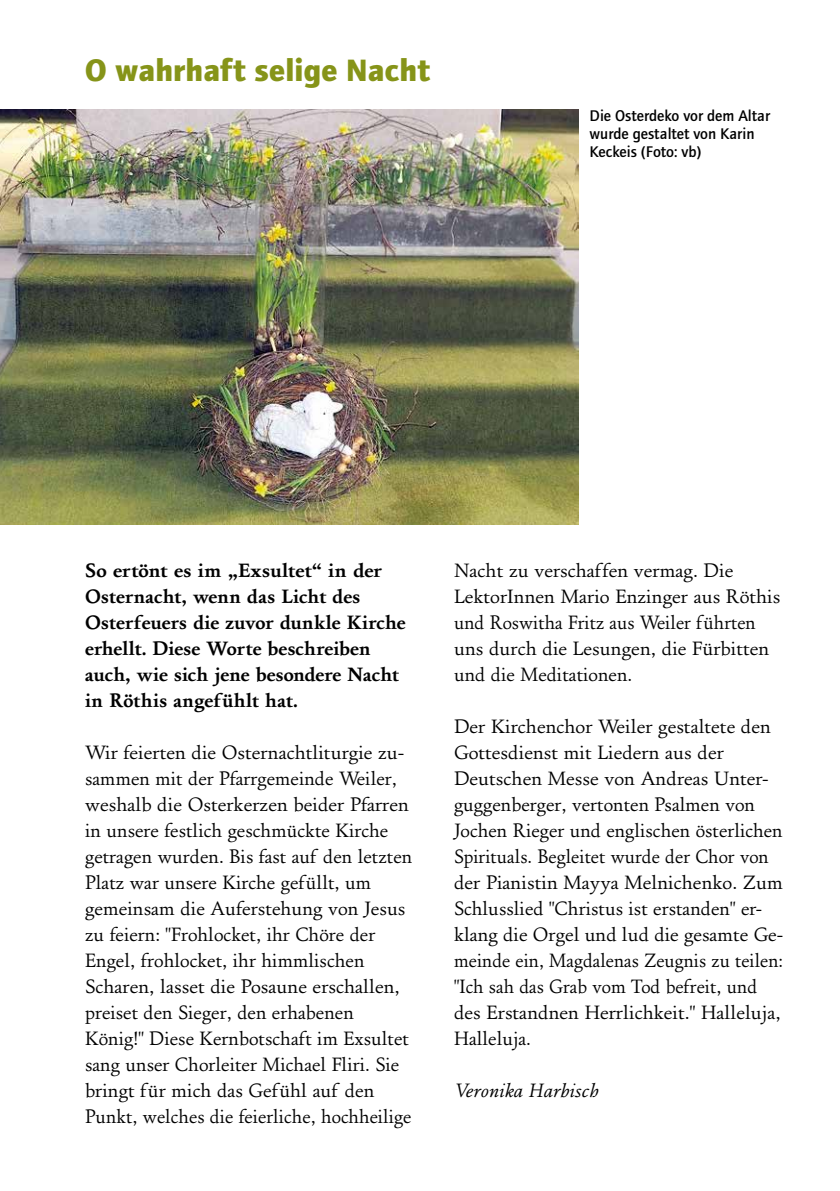
<style>
.page{position:relative;width:840px;height:1191px;background:#fff}
.page>*{position:absolute;margin:0;border:0;box-sizing:border-box;transform-origin:0 0}
.t1{font:700 32px "Foundry Journal";letter-spacing:.005em;color:#869419}
.t2{font:20px/26px "Foundry Old Style";color:#000}
.t3{font:700 20px/26px "Foundry Old Style";color:#000}
.t4{font:italic 20px "Foundry Old Style";color:#000}
.t5{font:500 16px/18px "Foundry Journal";color:#000}
</style>
<div class="page">
<img style="left:0;top:109px;width:578px;height:416px">
<h1 class="t1" style="left:85px;top:51px;width:346px">O wahrhaft selige Nacht</h1>
<p class="t5" style="left:589px;top:107px;width:182px">Die Osterdeko vor dem Altar wurde gestaltet von Karin<br>Keckeis (Foto: vb)</p>
<p class="t3" style="left:85px;top:557px;width:322px">So ertönt es im „Exsultet“ in der<br>Osternacht, wenn das Licht des<br>Osterfeuers die zuvor dunkle Kirche erhellt. Diese Worte beschreiben auch, wie sich jene besondere Nacht in Röthis angefühlt hat.</p>
<p class="t2" style="left:85px;top:739px;width:328px">Wir feierten die Osternachtliturgie zu&shy;sammen mit der Pfarrgemeinde Weiler, weshalb die Osterkerzen beider Pfarren in unsere festlich geschmückte Kirche getragen wurden. Bis fast auf den letzten Platz war unsere Kirche gefüllt, um gemeinsam die Auferstehung von Jesus zu feiern: "Frohlocket, ihr Chöre der Engel, frohlocket, ihr himmlischen Scharen, lasset die Posaune erschallen, preiset den Sieger, den erhabenen König!" Diese Kernbotschaft im Exsultet sang unser Chorleiter Michael Fliri. Sie bringt für mich das Gefühl auf den Punkt, welches die feierliche, hochheilige</p>
<p class="t2" style="left:454px;top:557px;width:328px">Nacht zu verschaffen vermag. Die LektorInnen Mario Enzinger aus Röthis und Roswitha Fritz aus Weiler führten uns durch die Lesungen, die Fürbitten und die Meditationen.</p>
<p class="t2" style="left:454px;top:713px;width:330px">Der Kirchenchor Weiler gestaltete den Gottesdienst mit Liedern aus der Deutschen Messe von Andreas Unter&shy;guggenberger, vertonten Psalmen von Jochen Rieger und englischen österlichen Spirituals. Begleitet wurde der Chor von der Pianistin Mayya Melnichenko. Zum Schlusslied "Christus ist erstanden" er&shy;klang die Orgel und lud die gesamte Ge&shy;meinde ein, Magdalenas Zeugnis zu teilen: "Ich sah das Grab vom Tod befreit, und des Erstandnen Herrlichkeit." Halleluja, Halleluja.</p>
<p class="t4" style="left:454px;top:1078px;width:145px">Veronika Harbisch</p>
</div>
